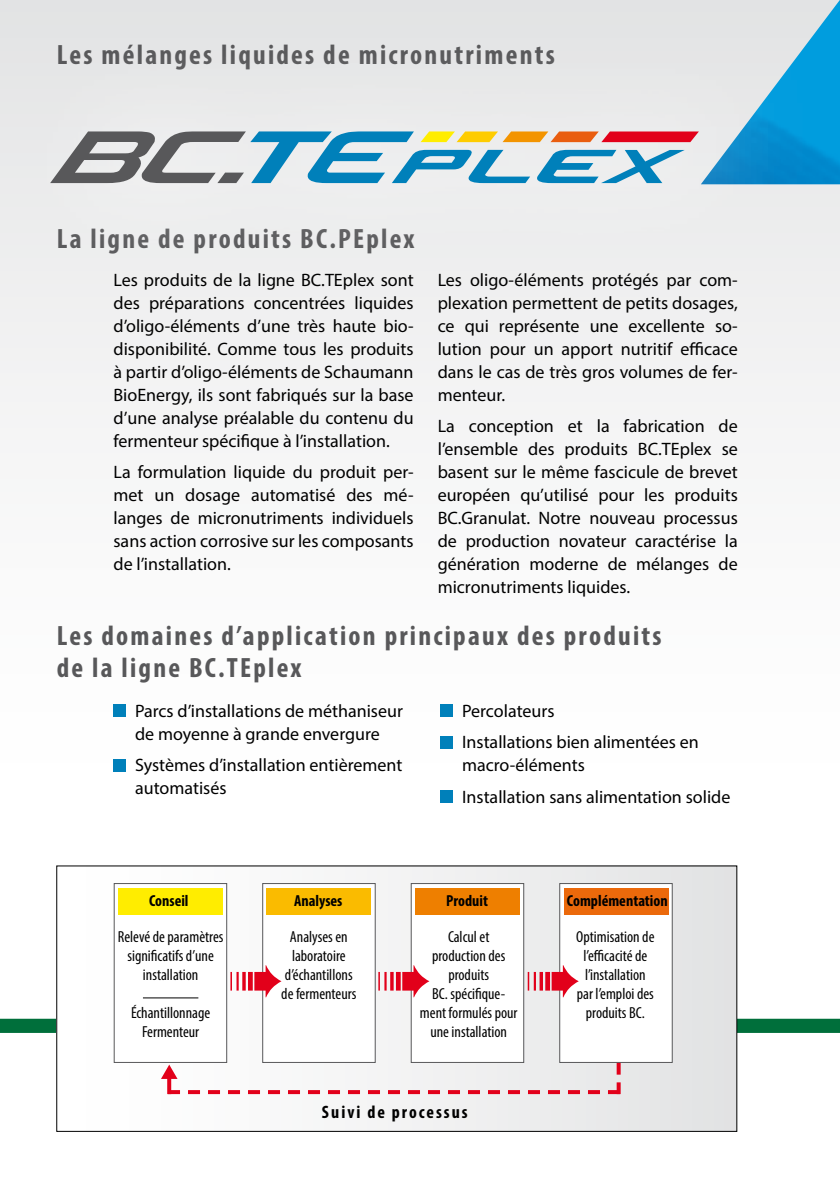
<style>
.page{position:relative;width:840px;height:1191px;background:#fff}
.page>*{position:absolute;margin:0;border:0;box-sizing:border-box;transform-origin:0 0}
.t1{font:700 condensed 28px/32px "Myriad Pro";letter-spacing:.08em;color:#58585a}
.t2{font:18px/23px "Myriad Pro";color:#000;text-align:justify}
.t3{font:700 condensed 18px "Myriad Pro";letter-spacing:.11em;color:#000}
.t4{font:condensed 16px/19px "Myriad Pro";color:#000;text-align:center}
.t5{font:700 condensed 16px "Myriad Pro";color:#000}
</style>
<div class="page">
<div style="left:0;top:0;width:839px;height:797px;background:#f8f8f8"></div>
<div style="left:113px;top:704px;width:12px;height:13px;background:#0080ba"></div>
<div style="left:113px;top:759px;width:12px;height:12px;background:#0080ba"></div>
<div style="left:440px;top:704px;width:12px;height:13px;background:#0080ba"></div>
<div style="left:440px;top:736px;width:12px;height:12px;background:#0080ba"></div>
<div style="left:440px;top:790px;width:12px;height:13px;background:#0080ba"></div>
<img style="left:700px;top:0;width:139px;height:184px">
<svg style="left:0;top:1018px;width:839px;height:15px;background:#0e7545"></svg>
<div style="left:0;top:37px;width:805px;height:241px;background:#ebebec"></div>
<svg style="left:50px;top:131px;width:648px;height:52px"></svg>
<div style="left:57px;top:866px;width:679px;height:265px;background:linear-gradient(to right,#fff,#e3e3e4)"></div>
<div style="left:262px;top:883px;width:113px;height:180px;background:#fff;border:1px solid #58585a"></div>
<div style="left:410px;top:883px;width:114px;height:180px;background:#fff;border:1px solid #58585a"></div>
<div style="left:559px;top:883px;width:113px;height:180px;background:#fff;border:1px solid #58585a"></div>
<div style="left:114px;top:883px;width:113px;height:180px;background:#fff;border:1px solid #58585a"></div>
<hr style="left:143px;top:997px;width:55px;height:1px;background:#000">
<div style="left:118px;top:888px;width:104px;height:26px;background:#ffed00"></div>
<div style="left:266px;top:888px;width:105px;height:26px;background:#fabb00"></div>
<div style="left:415px;top:888px;width:104px;height:26px;background:#ee7f00"></div>
<div style="left:564px;top:888px;width:104px;height:26px;background:#eb690b"></div>
<svg style="left:230px;top:965px;width:51px;height:32px"></svg>
<svg style="left:378px;top:965px;width:51px;height:32px"></svg>
<svg style="left:527px;top:965px;width:51px;height:32px"></svg>
<svg style="left:161px;top:1063px;width:459px;height:31px"></svg>
<h1 class="t1" style="left:57px;top:38px;width:499px">Les mélanges liquides de micronutriments</h1>
<h1 class="t1" style="left:57px;top:222px;width:359px">La ligne de produits BC.PEplex</h1>
<p class="t2" style="left:113px;top:268px;width:301px">Les produits de la ligne BC.TEplex sont des préparations concentrées liquides d’oligo-éléments d’une très haute bio&shy;disponibilité. Comme tous les produits à partir d’oligo-éléments de Schaumann BioEnergy, ils sont fabriqués sur la base d’une analyse préalable du contenu du fermenteur spécifique à l’installation.</p>
<p class="t2" style="left:113px;top:460px;width:301px">La formulation liquide du produit per&shy;met un dosage automatisé des mé&shy;langes de micronutriments individuels sans action corrosive sur les composants de l’installation.</p>
<p class="t2" style="left:437px;top:268px;width:301px">Les oligo-éléments protégés par com&shy;plexation permettent de petits dosages, ce qui représente une excellente so&shy;lution pour un apport nutritif efficace dans le cas de très gros volumes de fer&shy;menteur.</p>
<p class="t2" style="left:437px;top:414px;width:301px">La conception et la fabrication de l’ensemble des produits BC.TEplex se basent sur le même fascicule de brevet européen qu’utilisé pour les produits BC.Granulat. Notre nouveau processus de production novateur caractérise la génération moderne de mélanges de micronutriments liquides.</p>
<h1 class="t1" style="left:57px;top:619px;width:606px">Les domaines d’application principaux des produits de la ligne BC.TEplex</h1>
<p class="t2" style="left:135px;top:699px;width:269px">Parcs d’installations de méthaniseur de moyenne à grande envergure</p>
<p class="t2" style="left:135px;top:753px;width:269px">Systèmes d’installation entièrement automatisés</p>
<p class="t2" style="left:462px;top:695px;width:238px;line-height:31.6px">Percolateurs<br>Installations bien alimentées en</p>
<p class="t2" style="left:462px;top:749px;width:270px;line-height:31.6px">macro-éléments<br>Installation sans alimentation solide</p>
<p class="t5" style="left:149px;top:891px;width:41px">Conseil</p>
<p class="t5" style="left:294px;top:891px;width:50px">Analyses</p>
<p class="t5" style="left:446px;top:891px;width:43px">Produit</p>
<p class="t5" style="left:566px;top:891px;width:102px">Complémentation</p>
<p class="t4" style="left:118px;top:927px;width:107px">Relevé de paramètres significatifs d’une installation</p>
<p class="t4" style="left:131px;top:1003px;width:81px">Échantillonnage<br>Fermenteur</p>
<p class="t4" style="left:281px;top:927px;width:76px">Analyses en laboratoire d’échantillons de fermenteurs</p>
<p class="t4" style="left:576px;top:927px;width:80px">Optimisation de l’efficacité de l’installation par l’emploi des produits BC.</p>
<p class="t4" style="left:419px;top:927px;width:99px">Calcul et production des produits<br>BC. spécifique&shy;ment formulés pour une installation</p>
<p class="t3" style="left:322px;top:1100px;width:147px">Suivi de processus</p>
</div>
